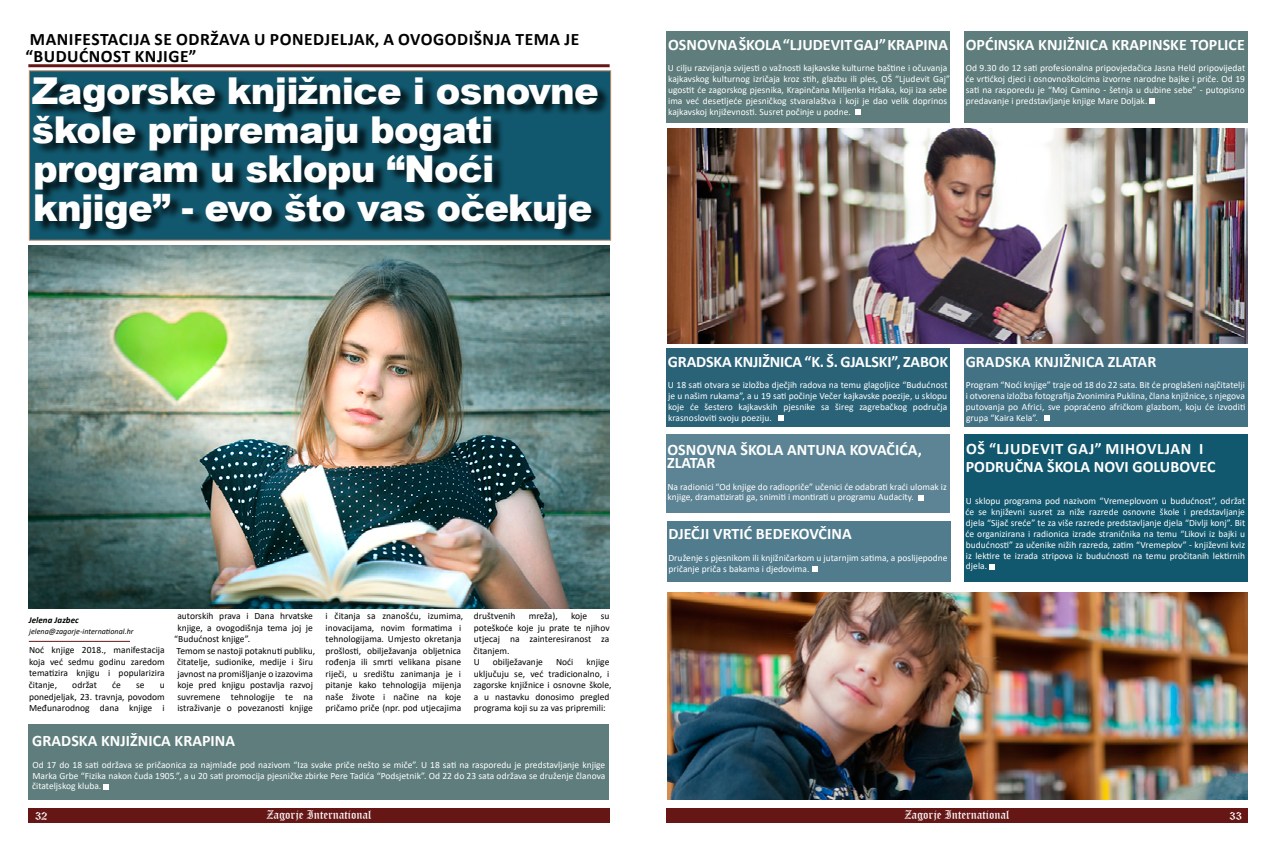
<style>
.page{position:relative;width:1276px;height:851px;background:#fff}
.page>*{position:absolute;margin:0;border:0;box-sizing:border-box;transform-origin:0 0}
.t1{font:900 37px/39px "Arial";letter-spacing:-.02em;color:#fff}
.t2{font:700 17.5px/17px "Calibri";letter-spacing:.03em;color:#000}
.t3{font:700 16px/13px "Calibri";letter-spacing:.005em;color:#fff}
.t4{font:12px "Old English Text";color:#fff}
.t5{font:9.5px/10.8px "Calibri";letter-spacing:.005em;color:#fff;text-align:justify}
.t6{font:9.5px/11.5px "Calibri";letter-spacing:.005em;color:#000}
.t7{font:italic 700 9px "Calibri";letter-spacing:.005em;color:#000}
.t8{font:italic 8px "Calibri";letter-spacing:.005em;color:#000}
</style>
<div class="page">
<div style="left:28px;top:807px;width:581px;height:15px;background:#661615"></div>
<div style="left:666px;top:807px;width:581px;height:15px;background:#661615"></div>
<div style="left:29px;top:724px;width:580px;height:75px;background:#5e7d7c"></div>
<div style="left:29px;top:70px;width:582px;height:170px;background:#11576d;border:1px solid #b78663"></div>
<div style="left:34px;top:78px;width:576px;height:161px;background:#000;opacity:.75"></div>
<hr style="left:28px;top:64px;width:581px;height:3px;background:#661615">
<hr style="left:29px;top:640px;width:101px;height:1px;background:#661615">
<img style="left:28px;top:245px;width:581px;height:363px">
<svg style="left:104px;top:784px;width:5px;height:5px"></svg>
<div style="left:667px;top:31px;width:283px;height:92px;background:#5e7d7c"></div>
<div style="left:667px;top:348px;width:283px;height:79px;background:#2a6378"></div>
<div style="left:666px;top:434px;width:283px;height:79px;background:#5c8494"></div>
<div style="left:964px;top:32px;width:283px;height:91px;background:#5e7d7c"></div>
<div style="left:964px;top:348px;width:283px;height:79px;background:#427284"></div>
<svg style="left:855px;top:109px;width:6px;height:5px"></svg>
<svg style="left:778px;top:415px;width:6px;height:6px"></svg>
<svg style="left:918px;top:495px;width:6px;height:5px"></svg>
<svg style="left:1149px;top:98px;width:6px;height:6px"></svg>
<svg style="left:1044px;top:415px;width:6px;height:6px"></svg>
<img style="left:668px;top:128px;width:579px;height:215px">
<div style="left:964px;top:434px;width:283px;height:147px;background:#11576d"></div>
<svg style="left:989px;top:564px;width:6px;height:5px"></svg>
<div style="left:667px;top:521px;width:283px;height:60px;background:#507c8d"></div>
<svg style="left:812px;top:566px;width:5px;height:5px"></svg>
<img style="left:668px;top:592px;width:579px;height:207px">
<h2 class="t2" style="left:26px;top:30px;width:555px">MANIFESTACIJA SE ODRŽAVA U PONEDJELJAK, A OVOGODIŠNJA TEMA JE “BUDUĆNOST KNJIGE”</h2>
<h1 class="t1" style="left:32px;top:70px;width:568px">Zagorske knjižnice i osnovne škole pripremaju bogati program u sklopu “Noći knjige” - evo što vas očekuje</h1>
<p class="t7" style="left:29px;top:613px;width:52px">Jelena Jazbec</p>
<p class="t8" style="left:29px;top:626px;width:106px">jelena@zagorje-international.hr</p>
<p class="t6" style="left:29px;top:644px;width:137px;text-align:justify">Noć knjige 2018., manifestacija koja već sedmu godinu zaredom tematizira knjigu i popularizira čitanje,</p>
<p class="t6" style="left:72px;top:678px;width:26px">održat</p>
<p class="t6" style="left:112px;top:678px;width:10px">će</p>
<p class="t6" style="left:136px;top:678px;width:10px">se</p>
<p class="t6" style="left:29px;top:678px;width:137px;text-align:justify;text-indent:131px">u ponedjeljak, 23. travnja, povodom Međunarodnog dana knjige i</p>
<p class="t6" style="left:177px;top:610px;width:137px">autorskih prava i Dana hrvatske</p>
<p class="t6" style="left:177px;top:621px;width:137px">knjige, a ovogodišnja tema joj je</p>
<p class="t6" style="left:174px;top:633px;width:77px">“Budućnost knjige”.</p>
<p class="t6" style="left:177px;top:644px;width:140px">Temom se nastoji potaknuti publiku,</p>
<p class="t6" style="left:177px;top:656px;width:137px">čitatelje, sudionike, medije i širu</p>
<p class="t6" style="left:177px;top:667px;width:137px">javnost na promišljanje o izazovima</p>
<p class="t6" style="left:177px;top:678px;width:137px">koje pred knjigu postavlja razvoj</p>
<p class="t6" style="left:177px;top:690px;width:137px">suvremene tehnologije te na</p>
<p class="t6" style="left:177px;top:701px;width:137px">istraživanje o povezanosti knjige</p>
<p class="t6" style="left:326px;top:610px;width:139px">i čitanja sa znanošću, izumima, inovacijama, novim formatima i tehnologijama. Umjesto okretanja prošlosti, obilježavanja obljetnica rođenja ili smrti velikana pisane riječi, u središtu zanimanja je i pitanje kako tehnologija mijenja naše živote i načine na koje pričamo priče (npr. pod utjecajima</p>
<p class="t6" style="left:474px;top:610px;width:43px">društvenih</p>
<p class="t6" style="left:529px;top:610px;width:30px">mreža),</p>
<p class="t6" style="left:571px;top:610px;width:18px">koje</p>
<p class="t6" style="left:473px;top:610px;width:138px;text-indent:127px">su poteškoće koje ju prate te njihov utjecaj na zainteresiranost za čitanjem.<br>U</p>
<p class="t6" style="left:493px;top:655px;width:52px">obilježavanje</p>
<p class="t6" style="left:556px;top:655px;width:19px">Noći</p>
<p class="t6" style="left:473px;top:655px;width:139px;text-indent:113px">knjige uključuju se, već tradicionalno, i zagorske knjižnice i osnovne škole, a u nastavku donosimo pregled programa koji su za vas pripremili:</p>
<h3 class="t3" style="left:32px;top:734px;width:204px">GRADSKA KNJIŽNICA KRAPINA</h3>
<p class="t5" style="left:32px;top:758px;width:575px">Od 17 do 18 sati održava se pričaonica za najmlađe pod nazivom “Iza svake priče nešto se miče”. U 18 sati na rasporedu je predstavljanje knjige Marka Grbe “Fizika nakon čuda 1905.”, a u 20 sati promocija pjesničke zbirke Pere Tadića “Podsjetnik”. Od 22 do 23 sata održava se druženje članova čitateljskog kluba.</p>
<h3 class="t3" style="left:668px;top:37px;width:281px">OSNOVNA ŠKOLA “LJUDEVIT GAJ” KRAPINA</h3>
<p class="t5" style="left:668px;top:62px;width:284px;text-align:left">U cilju razvijanja svijesti o važnosti kajkavske kulturne baštine i očuvanja kajkavskog kulturnog izričaja kroz stih, glazbu ili ples, OŠ “Ljudevit Gaj” ugostit će zagorskog pjesnika, Krapinčana Miljenka Hršaka, koji iza sebe ima već desetljeće pjesničkog stvaralaštva i koji je dao velik doprinos kajkavskoj književnosti. Susret počinje u podne.</p>
<h3 class="t3" style="left:965px;top:38px;width:281px">OPĆINSKA KNJIŽNICA KRAPINSKE TOPLICE</h3>
<p class="t5" style="left:965px;top:63px;width:281px">Od 9.30 do 12 sati profesionalna pripovjedačica Jasna Held pripovijedat će vrtićkoj djeci i osnovnoškolcima izvorne narodne bajke i priče. Od 19 sati na rasporedu je “Moj Camino - šetnja u dubine sebe” - putopisno predavanje i predstavljanje knjige Mare Doljak.</p>
<h3 class="t3" style="left:668px;top:354px;width:282px">GRADSKA KNJIŽNICA “K. Š. GJALSKI”, ZABOK</h3>
<p class="t5" style="left:668px;top:379px;width:281px">U 18 sati otvara se izložba dječjih radova na temu glagoljice “Budućnost je u našim rukama”, a u 19 sati počinje Večer kajkavske poezije, u sklopu koje će šestero kajkavskih pjesnike sa šireg zagrebačkog područja krasnosloviti svoju poeziju.</p>
<h3 class="t3" style="left:667px;top:443px;width:256px">OSNOVNA ŠKOLA ANTUNA KOVAČIĆA,<br>ZLATAR</h3>
<p class="t5" style="left:667px;top:480px;width:281px">Na radionici “Od knjige do radiopriče” učenici će odabrati kraći ulomak iz knjige, dramatizirati ga, snimiti i montirati u programu Audacity.</p>
<h3 class="t3" style="left:668px;top:527px;width:185px">DJEČJI VRTIĆ BEDEKOVČINA</h3>
<p class="t5" style="left:668px;top:552px;width:281px">Druženje s pjesnikom ili knjižničarkom u jutarnjim satima, a poslijepodne pričanje priča s bakama i djedovima.</p>
<h3 class="t3" style="left:965px;top:355px;width:192px">GRADSKA KNJIŽNICA ZLATAR</h3>
<p class="t5" style="left:965px;top:379px;width:281px">Program “Noći knjige” traje od 18 do 22 sata. Bit će proglašeni najčitatelji i otvorena izložba fotografija Zvonimira Puklina, člana knjižnice, s njegova putovanja po Africi, sve popraćeno afričkom glazbom, koju će izvoditi grupa “Kaira Kela”.</p>
<h3 class="t3" style="left:966px;top:442px;width:48px">OŠ “LJUDEVIT</h3>
<h3 class="t3" style="left:1067px;top:442px;width:63px">GAJ” MIHOVLJAN</h3>
<h3 class="t3" style="left:965px;top:439px;width:251px;line-height:18px;text-indent:233px">I<br>PODRUČNA ŠKOLA NOVI GOLUBOVEC</h3>
<p class="t5" style="left:965px;top:495px;width:281px">U sklopu programa pod nazivom “Vremeplovom u budućnost”, održat će se književni susret za niže razrede osnovne škole i predstavljanje djela “Sijač sreće” te za više razrede predstavljanje djela “Divlji konj”. Bit će organizirana i radionica izrade straničnika na temu “Likovi iz bajki u budućnosti” za učenike nižih razreda, zatim “Vremeplov” - književni kviz iz lektire te izrada stripova iz budućnosti na temu pročitanih lektirnih djela.</p>
<p class="t4" style="left:35px;top:807px;width:14px">32</p>
<p class="t4" style="left:266px;top:807px;width:107px">Zagorje International</p>
<p class="t4" style="left:904px;top:806px;width:107px">Zagorje International</p>
<p class="t4" style="left:1229px;top:807px;width:14px">33</p>
</div>
